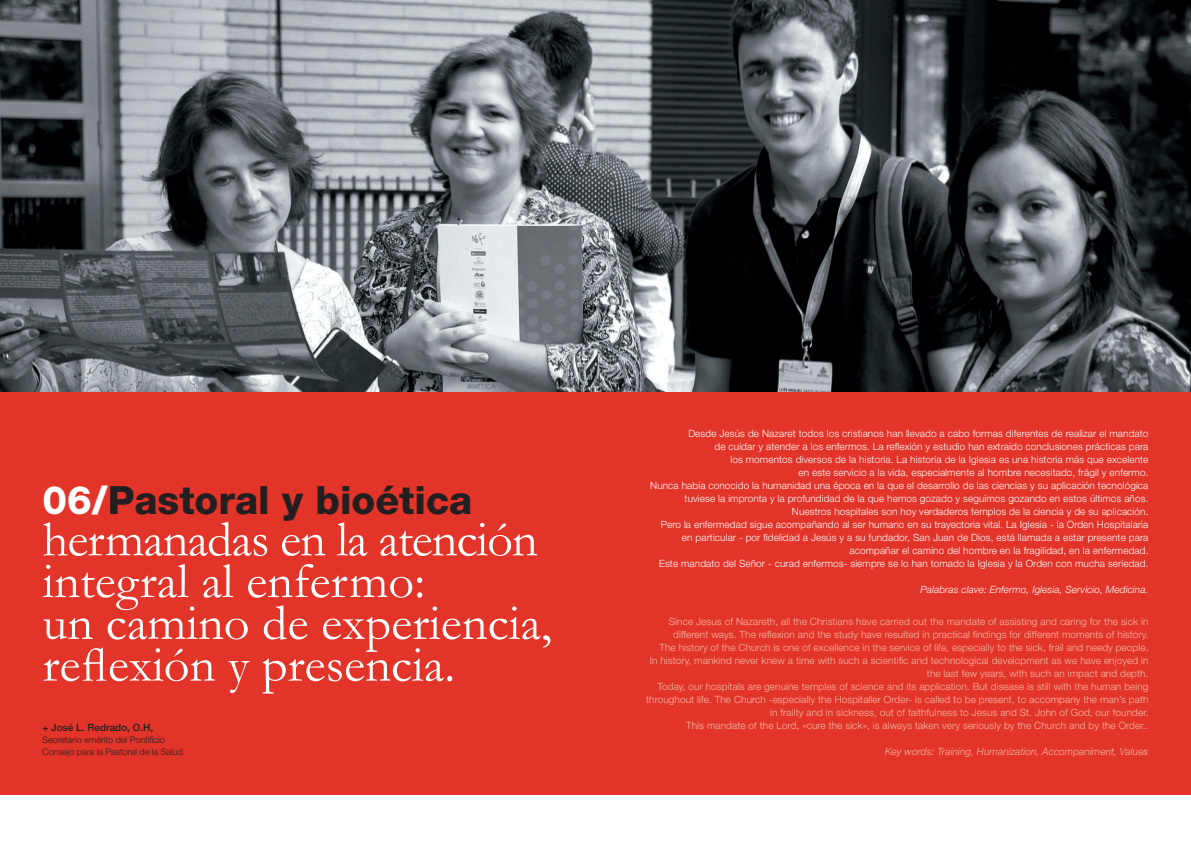
<style>
.page{position:relative;width:1191px;height:842px;background:#fff}
.page>*{position:absolute;margin:0;border:0;box-sizing:border-box;transform-origin:0 0}
.t1{font:50.6px/41.8px "Garamond";color:#fff}
.t2{font:800 39.1px "Helvetica Neue LT Std";color:#231f20}
.t3{font:300 10px/13px "Helvetica Neue LT Std";letter-spacing:.01em;color:#fff;text-align:right}
.t4{font:300 10px/13px "Helvetica Neue LT Std";letter-spacing:.01em;color:#f6bba2;text-align:right}
.t5{font:italic 300 10px "Helvetica Neue LT Std";letter-spacing:.01em;color:#f6bba2}
.t6{font:italic 300 10px "Helvetica Neue LT Std";letter-spacing:.01em;color:#fff}
.t7{font:500 10px "Helvetica Neue LT Std";color:#231f20}
.t8{font:300 9px/12px "Helvetica Neue LT Std";color:#231f20}
.s1{color:#fff}
</style>
<div class="page">
<div style="left:0;top:391px;width:1191px;height:403px;background:#e23429"></div>
<img style="left:0;top:0;width:1191px;height:391px">
<h2 class="t2" style="left:43px;top:476px;width:431px"><span class="s1">06/</span>Pastoral y bioética</h2>
<h1 class="t1" style="left:43px;top:518px;width:511px">hermanadas en la atención integral al enfermo:<br>un camino de experiencia, reflexión y presencia.</h1>
<p class="t7" style="left:43px;top:722px;width:112px">+ José L. Redrado, O.H,</p>
<p class="t8" style="left:43px;top:734px;width:144px">Secretario emérito del Pontificio<br>Consejo para la Pastoral de la Salud.</p>
<p class="t3" style="left:650px;top:427px;width:500px">Desde Jesús de Nazaret todos los cristianos han llevado a cabo formas diferentes de realizar el mandato<br>de cuidar y atender a los enfermos. La reflexión y estudio han extraído conclusiones prácticas para<br>los momentos diversos de la historia. La historia de la Iglesia es una historia más que excelente<br>en este servicio a la vida, especialmente al hombre necesitado, frágil y enfermo.<br>Nunca había conocido la humanidad una época en la que el desarrollo de las ciencias y su aplicación tecnológica tuviese la impronta y la profundidad de la que hemos gozado y seguimos gozando en estos últimos años.<br>Nuestros hospitales son hoy verdaderos templos de la ciencia y de su aplicación.<br>Pero la enfermedad sigue acompañando al ser humano en su trayectoria vital. La Iglesia - la Orden Hospitalaria en particular - por fidelidad a Jesús y a su fundador, San Juan de Dios, está llamada a estar presente para acompañar el camino del hombre en la fragilidad, en la enfermedad.<br>Este mandato del Señor - curad enfermos- siempre se lo han tomado la Iglesia y la Orden con mucha seriedad.</p>
<p class="t6" style="left:920px;top:584px;width:229px">Palabras clave: Enfermo, Iglesia, Servicio, Medicina.</p>
<p class="t4" style="left:646px;top:615px;width:504px">Since Jesus of Nazareth, all the Christians have carried out the mandate of assisting and caring for the sick in different ways. The reflexion and the study have resulted in practical findings for different moments of history.<br>The history of the Church is one of excellence in the service of life, especially to the sick, frail and needy people.<br>In history, mankind never knew a time with such a scientific and technological development as we have enjoyed in the last few years, with such an impact and depth.<br>Today, our hospitals are genuine temples of science and its application. But disease is still with the human being throughout life. The Church -especially the Hospitaller Order- is called to be present, to accompany the man’s path in frailty and in sickness, out of faithfulness to Jesus and St. John of God, our founder.<br>This mandate of the Lord, «cure the sick», is always taken very seriously by the Church and by the Order..</p>
<p class="t5" style="left:885px;top:746px;width:265px">Key words: Training, Humanization, Accompaniment, Values</p>
</div>
